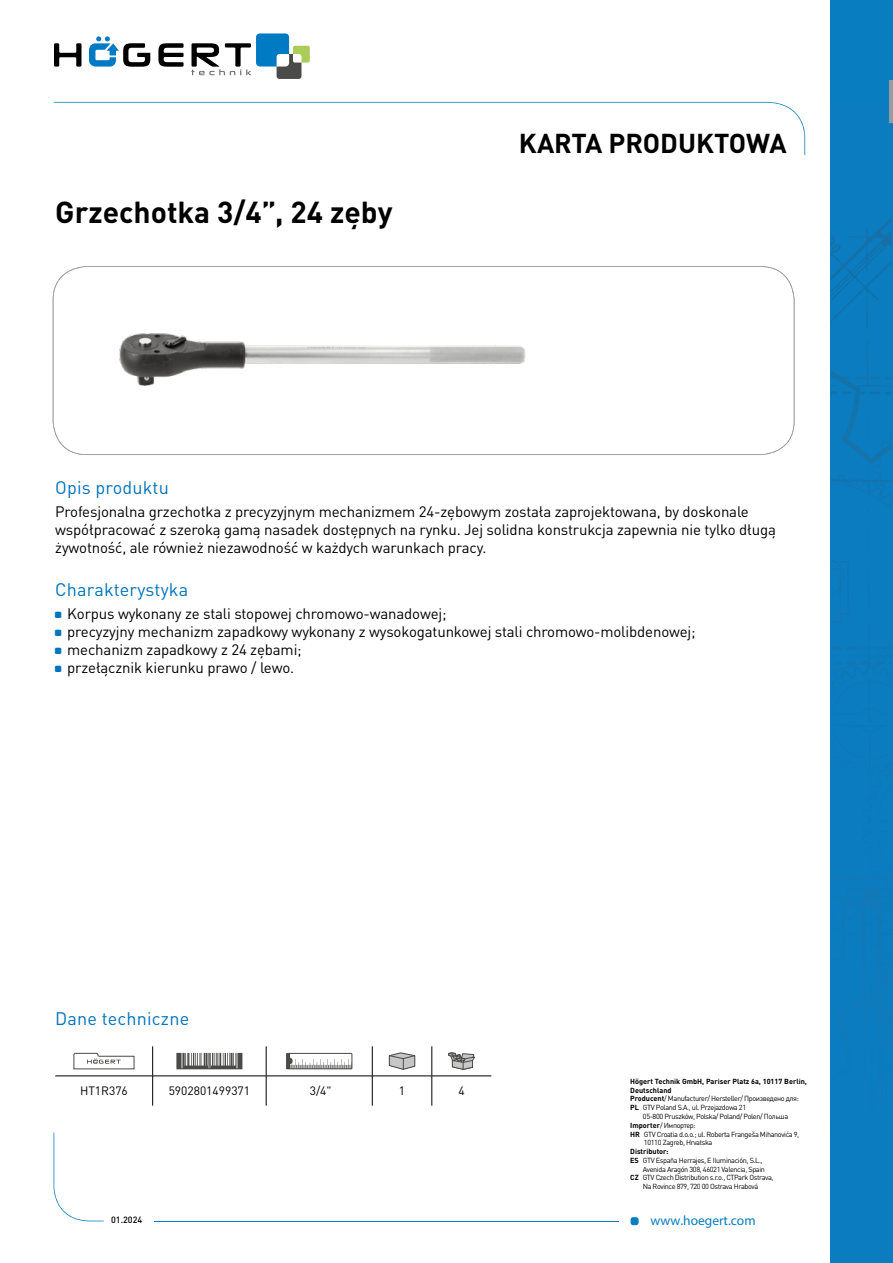
<style>
.page{position:relative;width:893px;height:1263px;background:#fff}
.page>*{position:absolute;margin:0;border:0;box-sizing:border-box;transform-origin:0 0}
.t1{font:700 30px "DIN Pro";color:#000}
.t2{font:700 27px "DIN Pro";color:#000}
.t3{font:18px "DIN Pro";letter-spacing:.01em;color:#0074bc}
.t4{font:15px/18px "DIN Pro";letter-spacing:-.01em;color:#000}
.t5{font:13.5px "Myriad Pro";color:#087dbf}
.t6{font:12px "DIN Pro";color:#000}
.t7{font:500 9px "DIN Pro";color:#000}
.t8{font:7.35px "DIN Pro";letter-spacing:-.05em;color:#000}
.t9{font:700 7.35px "DIN Pro";color:#000}
.s1{font-weight:700}
</style>
<div class="page">
<div style="left:631px;top:1217px;width:8px;height:8px;background:#087dbf;border-radius:3px"></div>
<svg style="left:54px;top:102px;width:751px;height:53px"></svg>
<svg style="left:54px;top:1132px;width:50px;height:89px"></svg>
<hr style="left:154px;top:1220px;width:465px;height:1px;background:#087dbf">
<div style="left:830px;top:0;width:63px;height:1263px;background:#087dbf"></div>
<img style="left:831px;top:273px;width:50px;height:56px">
<img style="left:867px;top:222px;width:24px;height:43px">
<img style="left:831px;top:222px;width:56px;height:42px">
<svg style="left:831px;top:341px;width:60px;height:565px"></svg>
<img style="left:863px;top:906px;width:28px;height:76px">
<img style="left:831px;top:877px;width:60px;height:2px">
<img style="left:848px;top:647px;width:43px;height:3px">
<hr style="left:890px;top:80px;width:3px;height:43px;background:#999c9e">
<svg style="left:53px;top:266px;width:741px;height:189px"></svg>
<svg style="left:54px;top:43px;width:27px;height:24px"></svg>
<svg style="left:158px;top:43px;width:26px;height:24px"></svg>
<svg style="left:89px;top:36px;width:61px;height:31px"></svg>
<svg style="left:191px;top:33px;width:119px;height:46px"></svg>
<img style="left:98px;top:317px;width:449px;height:81px">
<hr style="left:152px;top:1046px;width:1px;height:30px;background:#000">
<hr style="left:266px;top:1046px;width:1px;height:30px;background:#000">
<hr style="left:372px;top:1046px;width:1px;height:30px;background:#000">
<hr style="left:432px;top:1046px;width:1px;height:30px;background:#000">
<hr style="left:152px;top:1076px;width:1px;height:30px;background:#000">
<hr style="left:266px;top:1076px;width:1px;height:30px;background:#000">
<hr style="left:372px;top:1076px;width:1px;height:30px;background:#000">
<hr style="left:432px;top:1076px;width:1px;height:30px;background:#000">
<hr style="left:55px;top:1075px;width:98px;height:1px;background:#000">
<hr style="left:153px;top:1075px;width:113px;height:1px;background:#000">
<hr style="left:266px;top:1075px;width:106px;height:1px;background:#000">
<hr style="left:372px;top:1075px;width:60px;height:1px;background:#000">
<hr style="left:432px;top:1075px;width:59px;height:1px;background:#000">
<svg style="left:73px;top:1053px;width:61px;height:16px"></svg>
<svg style="left:176px;top:1053px;width:66px;height:16px"></svg>
<svg style="left:288px;top:1055px;width:62px;height:12px"></svg>
<div style="left:286px;top:1053px;width:66px;height:16px;border:1px solid #4a4a49"></div>
<svg style="left:389px;top:1052px;width:26px;height:18px"></svg>
<svg style="left:448px;top:1052px;width:27px;height:18px"></svg>
<h1 class="t1" style="left:55px;top:187px;width:339px">Grzechotka 3/4”, 24 zęby</h1>
<h2 class="t2" style="left:519px;top:121px;width:269px">KARTA PRODUKTOWA</h2>
<p class="t3" style="left:55px;top:475px;width:115px">Opis produktu</p>
<p class="t4" style="left:55px;top:501px;width:722px">Profesjonalna grzechotka z precyzyjnym mechanizmem 24-zębowym została zaprojektowana, by doskonale współpracować z szeroką gamą nasadek dostępnych na rynku. Jej solidna konstrukcja zapewnia nie tylko długą żywotność, ale również niezawodność w każdych warunkach pracy.</p>
<p class="t3" style="left:55px;top:577px;width:134px">Charakterystyka</p>
<p class="t4" style="left:67px;top:603px;width:630px">Korpus wykonany ze stali stopowej chromowo-wanadowej;<br>precyzyjny mechanizm zapadkowy wykonany z wysokogatunkowej stali chromowo-molibdenowej; mechanizm zapadkowy z 24 zębami;<br>przełącznik kierunku prawo / lewo.</p>
<p class="t3" style="left:55px;top:1006px;width:135px">Dane techniczne</p>
<p class="t6" style="left:80px;top:1083px;width:49px">HT1R376</p>
<p class="t6" style="left:169px;top:1083px;width:83px">5902801499371</p>
<p class="t6" style="left:310px;top:1083px;width:23px">3/4"</p>
<p class="t6" style="left:399px;top:1083px;width:8px">1</p>
<p class="t6" style="left:458px;top:1083px;width:8px">4</p>
<p class="t9" style="left:630px;top:1075px;width:178px">Högert Technik GmbH, Pariser Platz 6a, 10117 Berlin,</p>
<p class="t9" style="left:630px;top:1084px;width:43px">Deutschland</p>
<p class="t8" style="left:630px;top:1094px;width:170px"><span class="s1">Producent</span>/ Manufacturer/ Hersteller/ Произведено для:</p>
<p class="t8" style="left:630px;top:1102px;width:117px"><span class="s1">PL</span> GTV Poland S.A., ul. Przejazdowa 21</p>
<p class="t8" style="left:643px;top:1111px;width:147px">05-800 Pruszków, Polska/ Poland/ Polen/ Польша</p>
<p class="t8" style="left:630px;top:1120px;width:67px"><span class="s1">Importer</span>/ Импортер:</p>
<p class="t8" style="left:630px;top:1129px;width:171px"><span class="s1">HR</span> GTV Croatia d.o.o.; ul. Roberta Frangeša Mihanovića 9,</p>
<p class="t8" style="left:644px;top:1138px;width:70px">10110 Zagreb, Hrvatska</p>
<p class="t9" style="left:630px;top:1145px;width:40px">Distributor:</p>
<p class="t8" style="left:630px;top:1155px;width:134px"><span class="s1">ES</span> GTV España Herrajes, E Iluminación, S.L.,</p>
<p class="t8" style="left:643px;top:1164px;width:124px">Avenida Aragón 308, 46021 Valencia, Spain</p>
<p class="t8" style="left:630px;top:1173px;width:145px"><span class="s1">CZ</span> GTV Czech Distribution s.r.o., CTPark Ostrava,</p>
<p class="t8" style="left:643px;top:1181px;width:117px">Na Rovince 879, 720 00 Ostrava Hrabová</p>
<p class="t7" style="left:111px;top:1213px;width:33px">01.2024</p>
<p class="t5" style="left:651px;top:1212px;width:107px">www.hoegert.com</p>
</div>
